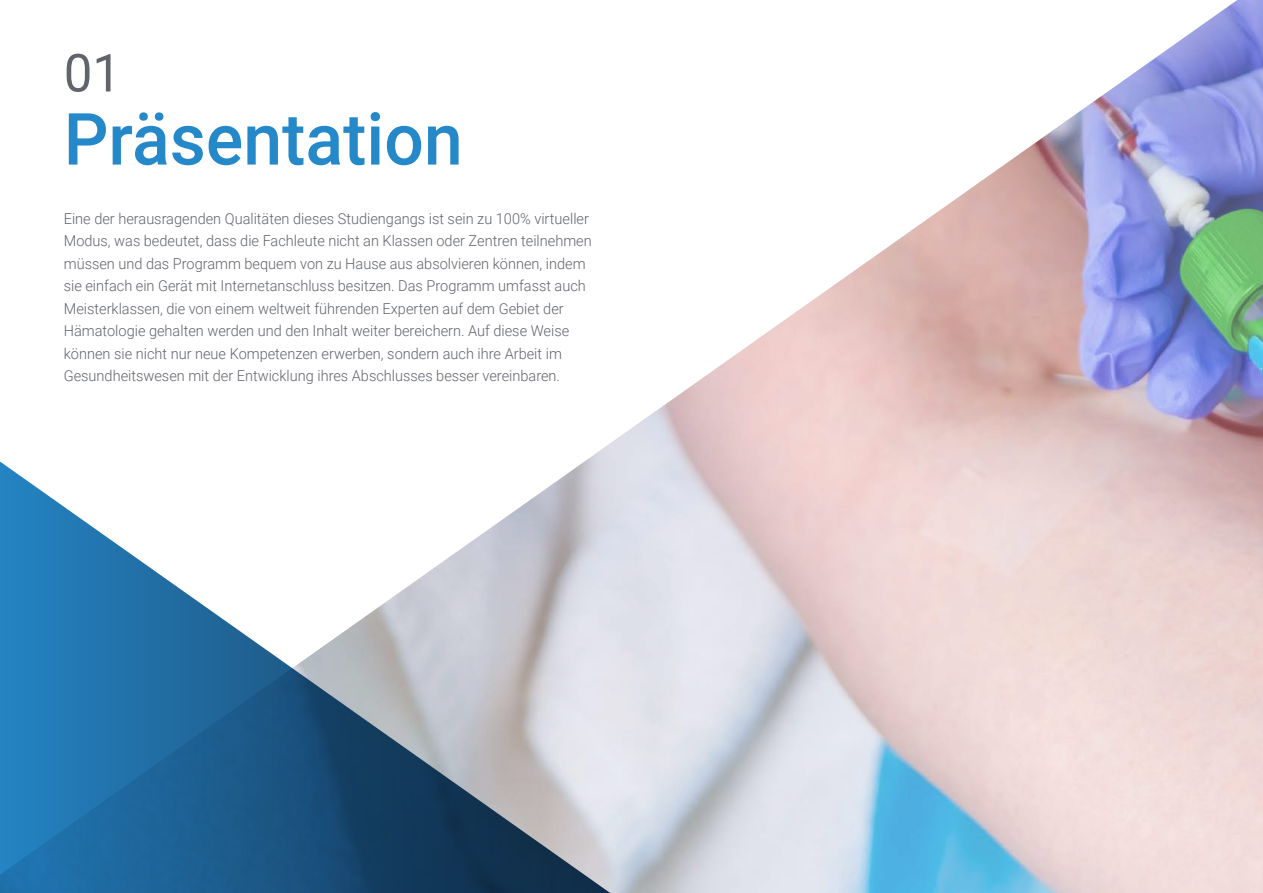
<style>
.page{position:relative;width:1263px;height:893px;background:#fff}
.page>*{position:absolute;margin:0;border:0;box-sizing:border-box;transform-origin:0 0}
.t1{font:500 72px "Roboto";color:#2488c9}
.t2{font:52.5px "Roboto";color:#61646a}
.t3{font:300 15px/22.5px "Roboto";color:#61646a}
</style>
<div class="page">
<img style="left:607px;top:0;width:656px;height:893px">
<svg style="left:0;top:446px;width:640px;height:447px"></svg>
<h2 class="t2" style="left:64px;top:36px;width:59px">01</h2>
<h1 class="t1" style="left:64px;top:89px;width:400px">Präsentation</h1>
<p class="t3" style="left:64px;top:207px;width:529px">Eine der herausragenden Qualitäten dieses Studiengangs ist sein zu 100% virtueller Modus, was bedeutet, dass die Fachleute nicht an Klassen oder Zentren teilnehmen müssen und das Programm bequem von zu Hause aus absolvieren können, indem sie einfach ein Gerät mit Internetanschluss besitzen. Das Programm umfasst auch Meisterklassen, die von einem weltweit führenden Experten auf dem Gebiet der Hämatologie gehalten werden und den Inhalt weiter bereichern. Auf diese Weise können sie nicht nur neue Kompetenzen erwerben, sondern auch ihre Arbeit im Gesundheitswesen mit der Entwicklung ihres Abschlusses besser vereinbaren.</p>
</div>
